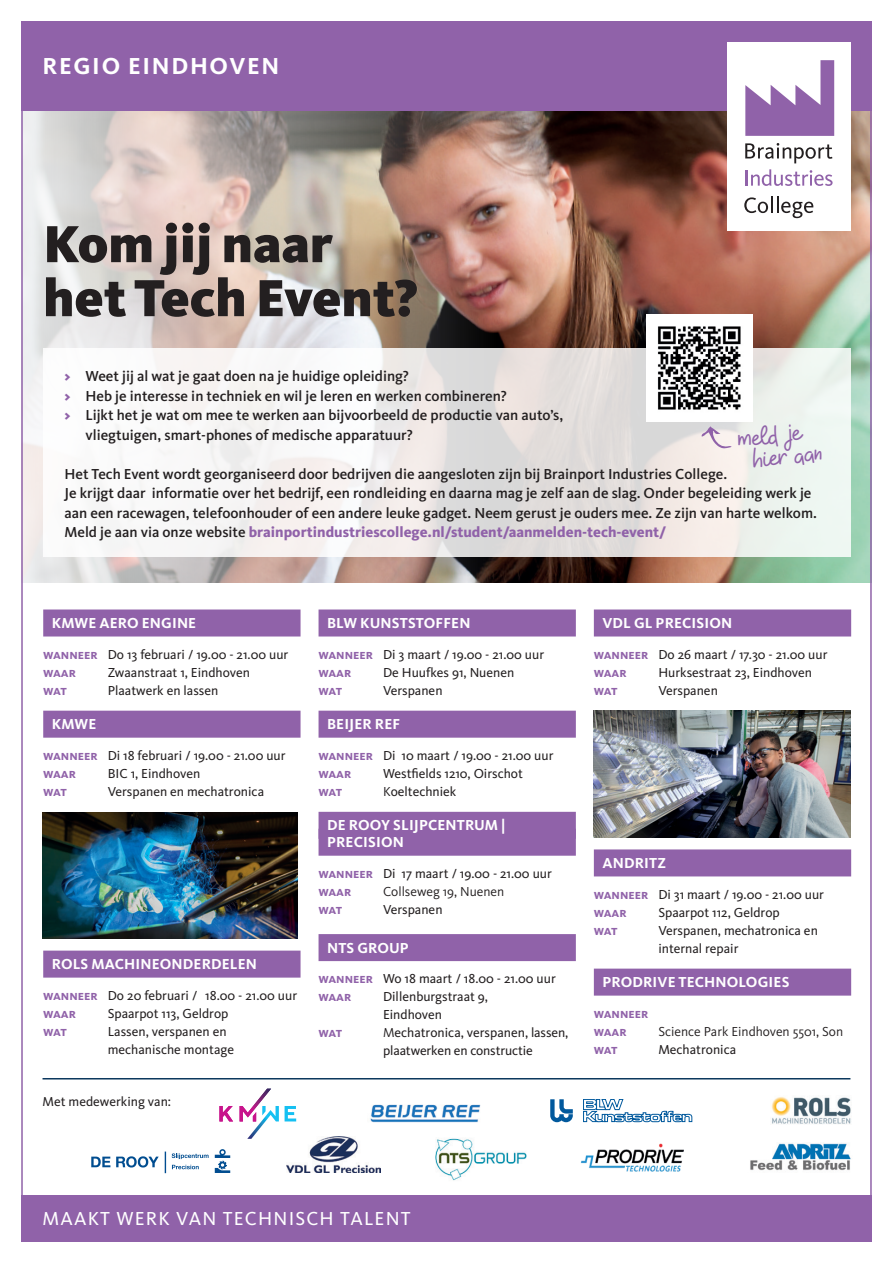
<style>
.page{position:relative;width:893px;height:1263px;background:#fff}
.page>*{position:absolute;margin:0;border:0;box-sizing:border-box;transform-origin:0 0}
.t1{font:900 54px "Kievit OT";color:#231f20}
.t2{font:31.5px "KH Blackline Script Medium";color:#9062a9}
.Wat{font:700 24px "Kievit OT";letter-spacing:.07em;color:#fff}
.t3{font:19.5px "Kievit OT";letter-spacing:.06em;color:#fff}
.t4{font:500 15px/19.5px "Kievit OT";color:#231f20}
.Kop{font:700 15px "Kievit OT";letter-spacing:.01em;color:#fff}
.t5{font:800 15px "Kievit OT";color:#9062a9}
.Wat-2{font:13.5px/18px "Kievit OT";color:#231f20}
.Wat-3{font:13.5px "Kievit OT";color:#231f20}
.Wat-4{font:700 13.5px "Kievit OT";letter-spacing:-.035em;color:#9062a9}
.Wat-5{font:700 13.5px/18px "Kievit OT";color:#9062a9}
.s1{font-weight:900;color:#9062a9}
.s2{font-weight:500;color:#231f20}
.s3{font-weight:700;color:#9062a9}
.s4{font-style:inherit}
</style>
<div class="page">
<div style="left:21px;top:1195px;width:851px;height:47px;background:#9062a9"></div>
<div style="left:43px;top:609px;width:258px;height:27px;background:#9062a9"></div>
<div style="left:43px;top:711px;width:258px;height:27px;background:#9062a9"></div>
<div style="left:43px;top:950px;width:258px;height:27px;background:#9062a9"></div>
<div style="left:319px;top:609px;width:257px;height:27px;background:#9062a9"></div>
<div style="left:319px;top:711px;width:257px;height:27px;background:#9062a9"></div>
<div style="left:319px;top:812px;width:257px;height:27px;background:#9062a9"></div>
<div style="left:319px;top:829px;width:257px;height:27px;background:#9062a9"></div>
<div style="left:319px;top:934px;width:257px;height:27px;background:#9062a9"></div>
<div style="left:594px;top:609px;width:257px;height:27px;background:#9062a9"></div>
<div style="left:594px;top:849px;width:257px;height:27px;background:#9062a9"></div>
<div style="left:594px;top:968px;width:257px;height:27px;background:#9062a9"></div>
<img style="left:771px;top:1097px;width:80px;height:27px">
<svg style="left:219px;top:1106px;width:14px;height:15px"></svg>
<svg style="left:285px;top:1106px;width:11px;height:15px"></svg>
<svg style="left:240px;top:1089px;width:39px;height:50px"></svg>
<svg style="left:550px;top:1099px;width:23px;height:23px"></svg>
<svg style="left:583px;top:1099px;width:109px;height:23px"></svg>
<img style="left:370px;top:1104px;width:111px;height:19px">
<img style="left:435px;top:1138px;width:92px;height:43px">
<img style="left:287px;top:1136px;width:93px;height:37px">
<img style="left:24px;top:111px;width:845px;height:472px">
<svg style="left:43px;top:349px;width:808px;height:208px"></svg>
<div style="left:21px;top:21px;width:851px;height:90px;background:#9062a9"></div>
<div style="left:727px;top:43px;width:123px;height:188px;background:#fff"></div>
<svg style="left:745px;top:60px;width:89px;height:76px"></svg>
<svg style="left:745px;top:143px;width:87px;height:20px"></svg>
<svg style="left:745px;top:169px;width:88px;height:17px"></svg>
<svg style="left:744px;top:196px;width:69px;height:22px"></svg>
<hr style="left:43px;top:1078px;width:807px;height:1px;background:#0b375d">
<img style="left:43px;top:812px;width:255px;height:127px">
<img style="left:593px;top:710px;width:257px;height:128px">
<img style="left:580px;top:1144px;width:104px;height:27px">
<img style="left:646px;top:315px;width:107px;height:106px">
<svg style="left:701px;top:426px;width:31px;height:23px"></svg>
<img style="left:750px;top:1143px;width:101px;height:28px">
<svg style="left:91px;top:1156px;width:19px;height:11px"></svg>
<svg style="left:116px;top:1156px;width:43px;height:11px"></svg>
<svg style="left:172px;top:1165px;width:27px;height:4px"></svg>
<svg style="left:172px;top:1153px;width:37px;height:6px"></svg>
<svg style="left:165px;top:1151px;width:1px;height:22px"></svg>
<svg style="left:215px;top:1149px;width:15px;height:24px"></svg>
<p class="Wat" style="left:43px;top:51px;width:238px">REGIO EINDHOVEN</p>
<p class="t1" style="left:43px;top:211px;width:291px">Kom jij naar</p>
<p class="t1" style="left:43px;top:265px;width:376px">het Tech Event?</p>
<p class="t4" style="left:64px;top:366px;width:346px"><span class="s1">&gt;</span> Weet jij al wat je gaat doen na je huidige opleiding?</p>
<p class="t4" style="left:64px;top:386px;width:444px"><span class="s1">&gt;</span> Heb je interesse in techniek en wil je leren en werken combineren?</p>
<p class="t4" style="left:85px;top:405px;width:479px;text-indent:-21px"><span class="s1">&gt;</span> Lijkt het je wat om mee te werken aan bijvoorbeeld de productie van auto’s, vliegtuigen, smart-phones of medische apparatuur?</p>
<p class="t4" style="left:64px;top:464px;width:754px">Het Tech Event wordt georganiseerd door bedrijven die aangesloten zijn bij Brainport Industries College.<br>Je krijgt daar informatie over het bedrijf, een rondleiding en daarna mag je zelf aan de slag. Onder begeleiding werk je aan een racewagen, telefoonhouder of een andere leuke gadget. Neem gerust je ouders mee. Ze zijn van harte welkom.</p>
<p class="t5" style="left:64px;top:523px;width:603px"><span class="s2">Meld je aan via onze website</span> brainportindustriescollege.nl/student/aanmelden-tech-event/</p>
<p class="t2" style="left:734px;top:414px;width:65px;rotate:-7deg">meld je</p>
<p class="t2" style="left:749px;top:435px;width:72px;rotate:-7deg">hier aan</p>
<p class="Kop" style="left:52px;top:614px;width:146px">KMWE AERO ENGINE</p>
<p class="Wat-2" style="left:43px;top:645px;width:247px"><span class="s3">wanneer</span> Do 13 februari / 19.00 - 21.00 uur <span class="s3">waar</span></p>
<p class="Wat-2" style="left:108px;top:663px;width:144px">Zwaanstraat 1, Eindhoven</p>
<p class="Wat-4" style="left:43px;top:682px;width:25px">wat</p>
<p class="Wat-2" style="left:108px;top:681px;width:112px">Plaatwerk en lassen</p>
<p class="Kop" style="left:52px;top:715px;width:46px">KMWE</p>
<p class="Wat-2" style="left:43px;top:746px;width:244px"><span class="s3">wanneer</span> Di 18 februari / 19.00 - 21.00 uur <span class="s3">waar</span></p>
<p class="Wat-2" style="left:108px;top:764px;width:94px">BIC 1, Eindhoven</p>
<p class="Wat-4" style="left:43px;top:783px;width:25px">wat</p>
<p class="Wat-2" style="left:108px;top:782px;width:158px">Verspanen en mechatronica</p>
<p class="Kop" style="left:52px;top:955px;width:207px">ROLS MACHINEONDERDELEN</p>
<p class="Wat-2" style="left:43px;top:986px;width:255px"><span class="s3">wanneer</span> Do 20 februari / 18.00 - 21.00 uur <span class="s3">waar</span></p>
<p class="Wat-2" style="left:108px;top:1004px;width:122px">Spaarpot 113, Geldrop</p>
<p class="Wat-4" style="left:43px;top:1023px;width:25px">wat</p>
<p class="Wat-2" style="left:108px;top:1022px;width:128px">Lassen, verspanen en mechanische montage</p>
<p class="Wat-2" style="left:43px;top:1092px;width:130px">Met medewerking van:</p>
<p class="Kop" style="left:327px;top:614px;width:145px">BLW KUNSTSTOFFEN</p>
<p class="Wat-2" style="left:319px;top:645px;width:227px"><span class="s3">wanneer</span> Di 3 maart / 19.00 - 21.00 uur <span class="s3">waar</span></p>
<p class="Wat-2" style="left:383px;top:663px;width:133px">De Huufkes 91, Nuenen</p>
<p class="Wat-4" style="left:319px;top:682px;width:25px">wat</p>
<p class="Wat-2" style="left:383px;top:681px;width:61px">Verspanen</p>
<p class="Kop" style="left:327px;top:715px;width:74px">BEIJER REF</p>
<p class="Wat-2" style="left:319px;top:746px;width:236px"><span class="s3">wanneer</span> Di 10 maart / 19.00 - 21.00 uur <span class="s3">waar</span></p>
<p class="Wat-2" style="left:383px;top:764px;width:141px">Westfields 1210, Oirschot</p>
<p class="Wat-4" style="left:319px;top:783px;width:25px">wat</p>
<p class="Wat-2" style="left:383px;top:782px;width:75px"><span class="s4">K</span>oeltechniek</p>
<p class="Kop" style="left:327px;top:816px;width:180px">DE ROOY SLIJPCENTRUM |</p>
<p class="Kop" style="left:327px;top:833px;width:78px">PRECISION</p>
<p class="Wat-2" style="left:319px;top:864px;width:235px"><span class="s3">wanneer</span> Di 17 maart / 19.00 - 21.00 uur <span class="s3">waar</span></p>
<p class="Wat-3" style="left:383px;top:883px;width:123px">Collseweg 19, Nuenen</p>
<p class="Wat-4" style="left:319px;top:901px;width:25px">wat</p>
<p class="Wat-2" style="left:383px;top:900px;width:61px">Verspanen</p>
<p class="Kop" style="left:327px;top:938px;width:83px">NTS GROUP</p>
<p class="Wat-2" style="left:319px;top:970px;width:239px"><span class="s3">wanneer</span> Wo 18 maart / 18.00 - 21.00 uur <span class="s3">waar</span></p>
<p class="Wat-2" style="left:383px;top:988px;width:107px">Dillenburgstraat 9,<br>Eindhoven</p>
<p class="Wat-4" style="left:319px;top:1025px;width:25px">wat</p>
<p class="Wat-2" style="left:383px;top:1024px;width:187px"><span class="s4">M</span>echatronica, verspanen, lassen, plaatwerken en constructie</p>
<p class="Kop" style="left:602px;top:614px;width:131px">VDL GL PRECISION</p>
<p class="Wat-2" style="left:594px;top:645px;width:235px"><span class="s3">wanneer</span> Do 26 maart / 17.30 - 21.00 uur <span class="s3">waar</span></p>
<p class="Wat-2" style="left:658px;top:663px;width:155px">Hurksestraat 23, Eindhoven</p>
<p class="Wat-4" style="left:594px;top:682px;width:25px">wat</p>
<p class="Wat-2" style="left:658px;top:681px;width:61px">Verspanen</p>
<p class="Kop" style="left:602px;top:854px;width:65px">ANDRITZ</p>
<p class="Wat-2" style="left:594px;top:885px;width:232px"><span class="s3">wanneer</span> Di 31 maart / 19.00 - 21.00 uur <span class="s3">waar</span></p>
<p class="Wat-2" style="left:658px;top:903px;width:123px">Spaarpot 112, Geldrop</p>
<p class="Wat-4" style="left:594px;top:922px;width:25px">wat</p>
<p class="Wat-2" style="left:658px;top:921px;width:161px">Verspanen, mechatronica en internal repair</p>
<p class="Kop" style="left:602px;top:973px;width:189px">PRODRIVE TECHNOLOGIES</p>
<p class="Wat-5" style="left:594px;top:1004px;width:56px">wanneer waar</p>
<p class="Wat-3" style="left:658px;top:1023px;width:186px">Science Park Eindhoven 5501, Son</p>
<p class="Wat-4" style="left:594px;top:1041px;width:25px">wat</p>
<p class="Wat-2" style="left:658px;top:1040px;width:79px">Mechatronica</p>
<p class="t3" style="left:43px;top:1206px;width:370px">MAAKT WERK VAN TECHNISCH TALENT</p>
</div>
